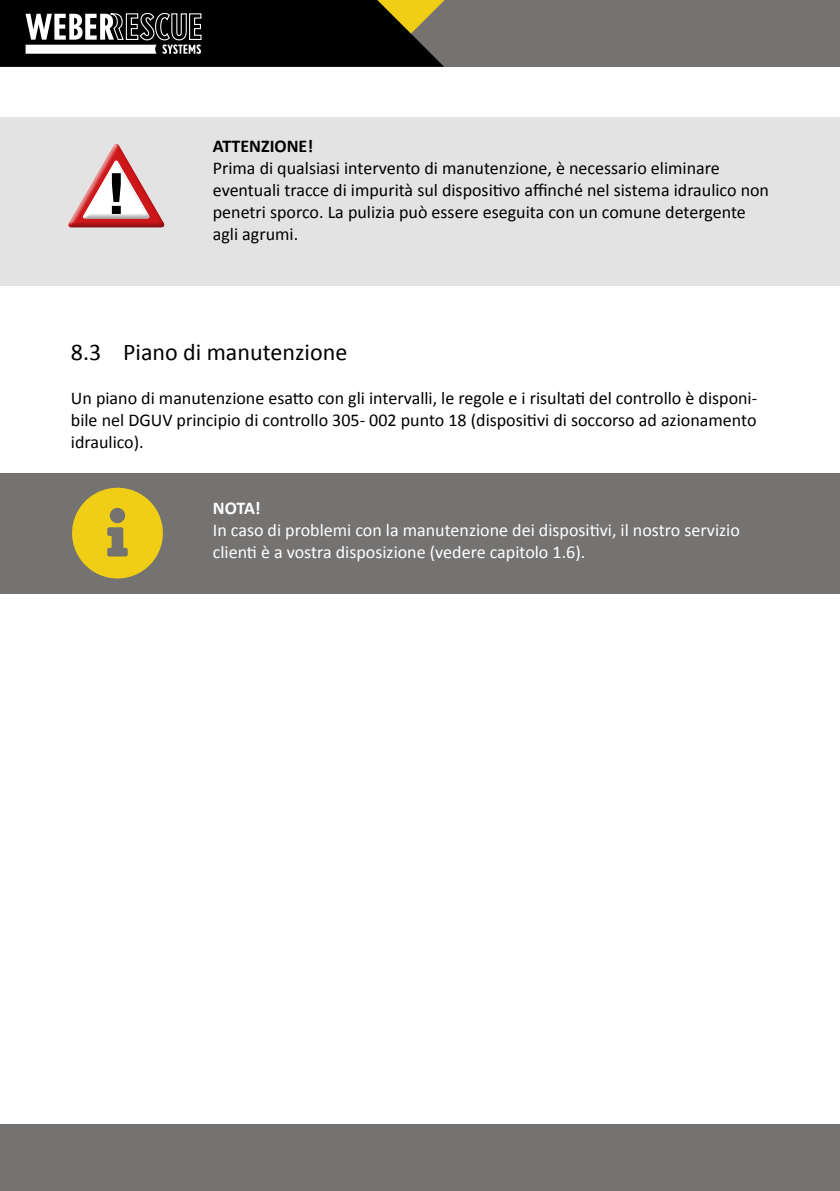
<style>
.page{position:relative;width:840px;height:1191px;background:#fff}
.page>*{position:absolute;margin:0;border:0;box-sizing:border-box;transform-origin:0 0}
.t1{font:24px "Calibri";color:#000}
.t2{font:18px/22px "Calibri";color:#000}
.t3{font:18px/22px "Calibri";color:#fff}
.t4{font:700 18px "Calibri";color:#000}
.t5{font:700 18px "Calibri";color:#fff}
</style>
<div class="page">
<div style="left:0;top:0;width:839px;height:67px;background:#757372"></div>
<div style="left:0;top:1124px;width:839px;height:67px;background:#757372"></div>
<svg style="left:0;top:0;width:445px;height:67px;background:#2a2821"></svg>
<div style="left:0;top:473px;width:839px;height:120px;background:#757372"></div>
<div style="left:0;top:117px;width:839px;height:168px;background:#e3e3e3"></div>
<svg style="left:68px;top:143px;width:96px;height:85px"></svg>
<svg style="left:72px;top:488px;width:91px;height:90px"></svg>
<p class="t4" style="left:213px;top:135px;width:102px">ATTENZIONE!</p>
<p class="t2" style="left:213px;top:157px;width:557px">Prima di qualsiasi intervento di manutenzione, è necessario eliminare eventuali tracce di impurità sul dispositivo affinché nel sistema idraulico non penetri sporco. La pulizia può essere eseguita con un comune detergente agli agrumi.</p>
<h1 class="t1" style="left:71px;top:337px;width:278px">8.3 Piano di manutenzione</h1>
<p class="t2" style="left:71px;top:387px;width:687px;text-align:justify">Un piano di manutenzione esatto con gli intervalli, le regole e i risultati del controllo è disponi&shy;bile nel DGUV principio di controllo 305- 002 punto 18 (dispositivi di soccorso ad azionamento idraulico).</p>
<p class="t5" style="left:213px;top:497px;width:49px">NOTA!</p>
<p class="t3" style="left:213px;top:519px;width:528px">In caso di problemi con la manutenzione dei dispositivi, il nostro servizio clienti è a vostra disposizione (vedere capitolo 1.6).</p>
</div>
